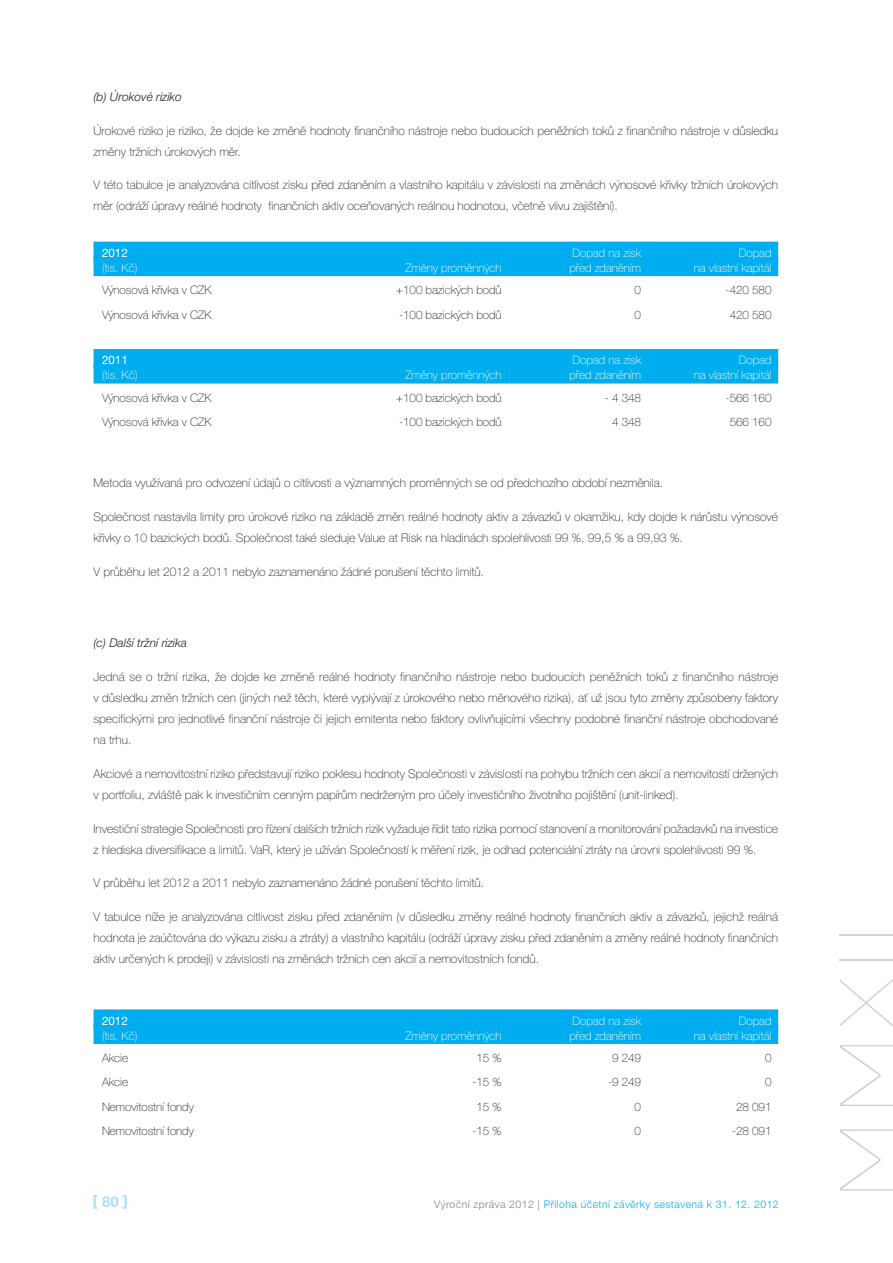
<style>
.page{position:relative;width:893px;height:1263px;background:#fff}
.page>*{position:absolute;margin:0;border:0;box-sizing:border-box;transform-origin:0 0}
.t1{font:700 15px "Helvetica Neue LT Pro";color:#aae0f9}
.t2{font:100 12px/21px "Helvetica Neue LT Pro";color:#231f20}
.t3{font:italic 300 12px "Helvetica Neue LT Pro";color:#231f20}
.t4{font:100 11.7px "Helvetica Neue LT Pro";letter-spacing:-.005em;color:#231f20}
.t5{font:100 11.7px "Helvetica Neue LT Pro";letter-spacing:-.005em;color:#fff}
.t6{font:11.7px "Helvetica Neue LT Pro";letter-spacing:-.005em;color:#fff}
.t7{font:300 10.5px "Helvetica Neue LT Pro";letter-spacing:.04em;color:#00aeef}
.s1{color:#808285}
</style>
<div class="page">
<svg style="left:840px;top:1045px;width:53px;height:61px"></svg>
<svg style="left:840px;top:1129px;width:53px;height:61px"></svg>
<svg style="left:840px;top:979px;width:53px;height:48px"></svg>
<hr style="left:840px;top:959px;width:53px;height:2px;background:#d1d2d4">
<hr style="left:840px;top:934px;width:53px;height:2px;background:#d1d2d4">
<div style="left:94px;top:242px;width:684px;height:19px;background:#00aeef"></div>
<div style="left:94px;top:257px;width:684px;height:19px;background:#00aeef"></div>
<div style="left:94px;top:349px;width:684px;height:19px;background:#00aeef"></div>
<div style="left:94px;top:364px;width:684px;height:19px;background:#00aeef"></div>
<div style="left:94px;top:1009px;width:684px;height:20px;background:#00aeef"></div>
<div style="left:94px;top:1024px;width:684px;height:20px;background:#00aeef"></div>
<p class="t3" style="left:94px;top:89px;width:90px">(b) Úrokové riziko</p>
<p class="t2" style="left:94px;top:120px;width:686px">Úrokové riziko je riziko, že dojde ke změně hodnoty finančního nástroje nebo budoucích peněžních toků z finančního nástroje v důsledku změny tržních úrokových měr.</p>
<p class="t2" style="left:94px;top:175px;width:686px">V této tabulce je analyzována citlivost zisku před zdaněním a vlastního kapitálu v závislosti na změnách výnosové křivky tržních úrokových měr (odráží úpravy reálné hodnoty finančních aktiv oceňovaných reálnou hodnotou, včetně vlivu zajištění).</p>
<p class="t6" style="left:102px;top:246px;width:27px">2012</p>
<p class="t5" style="left:572px;top:246px;width:70px">Dopad na zisk</p>
<p class="t5" style="left:739px;top:246px;width:34px">Dopad</p>
<p class="t5" style="left:102px;top:261px;width:37px">(tis. Kč)</p>
<p class="t5" style="left:405px;top:261px;width:98px">Změny proměnných</p>
<p class="t5" style="left:569px;top:261px;width:73px">před zdaněním</p>
<p class="t5" style="left:694px;top:261px;width:79px">na vlastní kapitál</p>
<p class="t4" style="left:102px;top:283px;width:111px">Výnosová křivka v CZK</p>
<p class="t4" style="left:396px;top:283px;width:107px">+100 bazických bodů</p>
<p class="t4" style="left:635px;top:283px;width:8px">0</p>
<p class="t4" style="left:726px;top:283px;width:47px">-420 580</p>
<p class="t4" style="left:102px;top:308px;width:111px">Výnosová křivka v CZK</p>
<p class="t4" style="left:399px;top:308px;width:104px">-100 bazických bodů</p>
<p class="t4" style="left:635px;top:308px;width:8px">0</p>
<p class="t4" style="left:730px;top:308px;width:43px">420 580</p>
<p class="t6" style="left:102px;top:353px;width:27px">2011</p>
<p class="t5" style="left:572px;top:353px;width:70px">Dopad na zisk</p>
<p class="t5" style="left:739px;top:353px;width:34px">Dopad</p>
<p class="t5" style="left:102px;top:368px;width:37px">(tis. Kč)</p>
<p class="t5" style="left:405px;top:368px;width:98px">Změny proměnných</p>
<p class="t5" style="left:569px;top:368px;width:73px">před zdaněním</p>
<p class="t5" style="left:694px;top:368px;width:79px">na vlastní kapitál</p>
<p class="t4" style="left:102px;top:391px;width:111px">Výnosová křivka v CZK</p>
<p class="t4" style="left:396px;top:391px;width:107px">+100 bazických bodů</p>
<p class="t4" style="left:605px;top:391px;width:38px">- 4 348</p>
<p class="t4" style="left:726px;top:391px;width:47px">-566 160</p>
<p class="t4" style="left:102px;top:415px;width:111px">Výnosová křivka v CZK</p>
<p class="t4" style="left:399px;top:415px;width:104px">-100 bazických bodů</p>
<p class="t4" style="left:612px;top:415px;width:31px">4 348</p>
<p class="t4" style="left:730px;top:415px;width:43px">566 160</p>
<p class="t2" style="left:94px;top:472px;width:571px">Metoda využívaná pro odvození údajů o citlivosti a významných proměnných se od předchozího období nezměnila.</p>
<p class="t2" style="left:94px;top:506px;width:686px">Společnost nastavila limity pro úrokové riziko na základě změn reálné hodnoty aktiv a závazků v okamžiku, kdy dojde k nárůstu výnosové křivky o 10 bazických bodů. Společnost také sleduje Value at Risk na hladinách spolehlivosti 99 %, 99,5 % a 99,93 %.</p>
<p class="t2" style="left:94px;top:561px;width:392px">V průběhu let 2012 a 2011 nebylo zaznamenáno žádné porušení těchto limitů.</p>
<p class="t3" style="left:94px;top:636px;width:95px">(c) Další tržní rizika</p>
<p class="t2" style="left:94px;top:666px;width:686px;text-align:justify">Jedná se o tržní rizika, že dojde ke změně reálné hodnoty finančního nástroje nebo budoucích peněžních toků z finančního nástroje v důsledku změn tržních cen (jiných než těch, které vyplývají z úrokového nebo měnového rizika), ať už jsou tyto změny způsobeny faktory specifickými pro jednotlivé finanční nástroje či jejich emitenta nebo faktory ovlivňujícími všechny podobné finanční nástroje obchodované na trhu.</p>
<p class="t2" style="left:94px;top:763px;width:686px">Akciové a nemovitostní riziko představují riziko poklesu hodnoty Společnosti v závislosti na pohybu tržních cen akcií a nemovitostí držených v portfoliu, zvláště pak k investičním cenným papírům nedrženým pro účely investičního životního pojištění (unit-linked).</p>
<p class="t2" style="left:94px;top:818px;width:686px">Investiční strategie Společnosti pro řízení dalších tržních rizik vyžaduje řídit tato rizika pomocí stanovení a monitorování požadavků na investice z hlediska diversifikace a limitů. VaR, který je užíván Společností k měření rizik, je odhad potenciální ztráty na úrovni spolehlivosti 99 %.</p>
<p class="t2" style="left:94px;top:873px;width:392px">V průběhu let 2012 a 2011 nebylo zaznamenáno žádné porušení těchto limitů.</p>
<p class="t2" style="left:94px;top:906px;width:686px;text-align:justify">V tabulce níže je analyzována citlivost zisku před zdaněním (v důsledku změny reálné hodnoty finančních aktiv a závazků, jejichž reálná hodnota je zaúčtována do výkazu zisku a ztráty) a vlastního kapitálu (odráží úpravy zisku před zdaněním a změny reálné hodnoty finančních aktiv určených k prodeji) v závislosti na změnách tržních cen akcií a nemovitostních fondů.</p>
<p class="t6" style="left:102px;top:1013px;width:27px">2012</p>
<p class="t5" style="left:572px;top:1014px;width:70px">Dopad na zisk</p>
<p class="t5" style="left:739px;top:1014px;width:34px">Dopad</p>
<p class="t5" style="left:102px;top:1029px;width:37px">(tis. Kč)</p>
<p class="t5" style="left:405px;top:1029px;width:98px">Změny proměnných</p>
<p class="t5" style="left:569px;top:1029px;width:73px">před zdaněním</p>
<p class="t5" style="left:694px;top:1029px;width:79px">na vlastní kapitál</p>
<p class="t4" style="left:102px;top:1051px;width:28px">Akcie</p>
<p class="t4" style="left:476px;top:1051px;width:27px">15 %</p>
<p class="t4" style="left:612px;top:1051px;width:31px">9 249</p>
<p class="t4" style="left:765px;top:1051px;width:8px">0</p>
<p class="t4" style="left:102px;top:1075px;width:28px">Akcie</p>
<p class="t4" style="left:472px;top:1075px;width:31px">-15 %</p>
<p class="t4" style="left:608px;top:1075px;width:35px">-9 249</p>
<p class="t4" style="left:765px;top:1075px;width:8px">0</p>
<p class="t4" style="left:102px;top:1100px;width:93px">Nemovitostní fondy</p>
<p class="t4" style="left:476px;top:1100px;width:27px">15 %</p>
<p class="t4" style="left:635px;top:1100px;width:8px">0</p>
<p class="t4" style="left:736px;top:1100px;width:37px">28 091</p>
<p class="t4" style="left:102px;top:1124px;width:93px">Nemovitostní fondy</p>
<p class="t4" style="left:472px;top:1124px;width:31px">-15 %</p>
<p class="t4" style="left:635px;top:1124px;width:8px">0</p>
<p class="t4" style="left:732px;top:1124px;width:41px">-28 091</p>
<p class="t1" style="left:93px;top:1191px;width:37px">[ 80 ]</p>
<p class="t7" style="left:434px;top:1198px;width:346px"><span class="s1">Výroční zpráva 2012 |</span> Příloha účetní závěrky sestavená k 31. 12. 2012</p>
</div>
